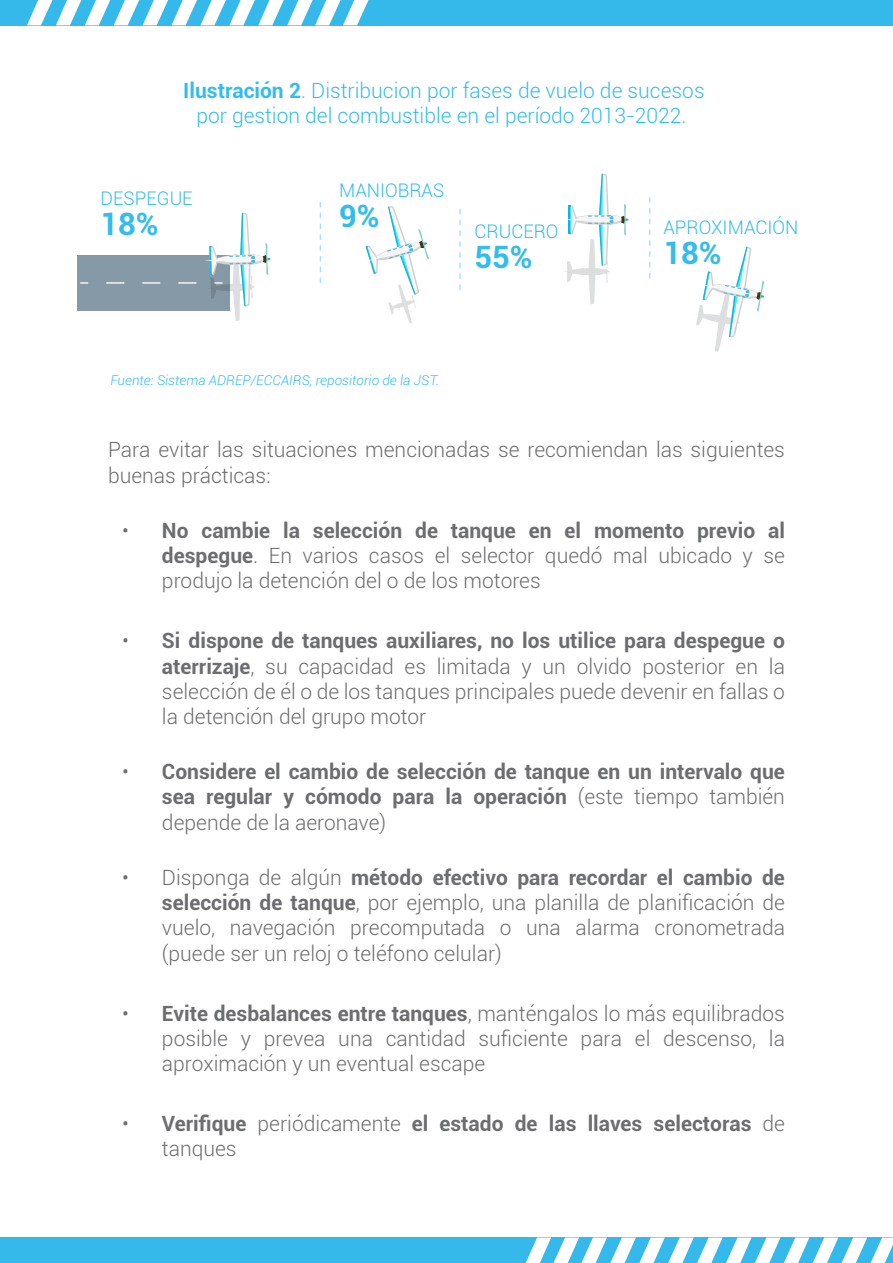
<style>
.page{position:relative;width:893px;height:1263px;background:#fff}
.page>*{position:absolute;margin:0;border:0;box-sizing:border-box;transform-origin:0 0}
.t1{font:700 30.75px "Roboto";color:#34bced}
.t2{font:300 21px/25.2px "Roboto";color:#6c6d70;text-align:justify}
.t3{font:700 21px/25.2px "Roboto";color:#6c6d70;text-align:justify}
.t4{font:300 21px/25.5px "Roboto";color:#34bced;text-align:center}
.t5{font:300 18.75px "Roboto";color:#34bced}
.t6{font:italic 300 13.5px "Roboto";color:#34bced}
.s1{font-weight:700}
.s2{font-weight:300}
</style>
<div class="page">
<div style="left:1px;top:0;width:892px;height:25px;background:#35b8ea"></div>
<svg style="left:27px;top:0;width:341px;height:25px"></svg>
<div style="left:1px;top:1237px;width:892px;height:26px;background:#35b8ea"></div>
<svg style="left:526px;top:1237px;width:367px;height:26px"></svg>
<div style="left:78px;top:255px;width:152px;height:56px;background:#8699a6"></div>
<svg style="left:80px;top:282px;width:8px;height:2px"></svg>
<svg style="left:106px;top:213px;width:165px;height:108px"></svg>
<svg style="left:566px;top:174px;width:63px;height:130px"></svg>
<svg style="left:365px;top:206px;width:64px;height:118px"></svg>
<svg style="left:696px;top:246px;width:68px;height:106px"></svg>
<svg style="left:459px;top:209px;width:2px;height:81px"></svg>
<svg style="left:649px;top:197px;width:1px;height:81px"></svg>
<svg style="left:320px;top:202px;width:1px;height:81px"></svg>
<p class="t4" style="left:183px;top:77px;width:523px"><span class="s1">Ilustración 2</span>. Distribucion por fases de vuelo de sucesos por gestion del combustible en el período 2013-2022.</p>
<p class="t5" style="left:101px;top:186px;width:94px">DESPEGUE</p>
<h1 class="t1" style="left:101px;top:202px;width:60px">18%</h1>
<p class="t5" style="left:339px;top:177px;width:107px">MANIOBRAS</p>
<h1 class="t1" style="left:339px;top:194px;width:42px">9%</h1>
<p class="t5" style="left:474px;top:219px;width:86px">CRUCERO</p>
<h1 class="t1" style="left:474px;top:235px;width:60px">55%</h1>
<p class="t6" style="left:110px;top:371px;width:330px">Fuente: Sistema ADREP/ECCAIRS, repositorio de la JST.</p>
<p class="t5" style="left:663px;top:215px;width:137px">APROXIMACIÓN</p>
<h1 class="t1" style="left:663px;top:231px;width:60px">18%</h1>
<p class="t2" style="left:108px;top:436px;width:678px">Para evitar las situaciones mencionadas se recomiendan las siguientes buenas prácticas:</p>
<p class="t2" style="left:162px;top:517px;width:624px;text-indent:-40px">• <span class="s1">No cambie la selección de tanque en el momento previo al despegue</span>. En varios casos el selector quedó mal ubicado y se produjo la detención del o de los motores</p>
<p class="t2" style="left:162px;top:628px;width:624px;text-indent:-40px">• <span class="s1">Si dispone de tanques auxiliares, no los utilice para despegue o aterrizaje</span>, su capacidad es limitada y un olvido posterior en la selección de él o de los tanques principales puede devenir en fallas o la detención del grupo motor</p>
<p class="t3" style="left:162px;top:758px;width:624px;text-indent:-40px"><span class="s2">•</span> Considere el cambio de selección de tanque en un intervalo que sea regular y cómodo para la operación <span class="s2">(este tiempo también depende de la aeronave)</span></p>
<p class="t2" style="left:162px;top:864px;width:624px;text-indent:-40px">• Disponga de algún <span class="s1">método efectivo para recordar el cambio de selección de tanque</span>, por ejemplo, una planilla de planificación de vuelo, navegación precomputada o una alarma cronometrada (puede ser un reloj o teléfono celular)</p>
<p class="t2" style="left:162px;top:1000px;width:624px;text-indent:-40px">• <span class="s1">Evite desbalances entre tanques</span>, manténgalos lo más equilibrados posible y prevea una cantidad suficiente para el descenso, la aproximación y un eventual escape</p>
<p class="t3" style="left:162px;top:1110px;width:624px;text-indent:-40px"><span class="s2">•</span> Verifique <span class="s2">periódicamente</span> el estado de las llaves selectoras <span class="s2">de tanques</span></p>
</div>
